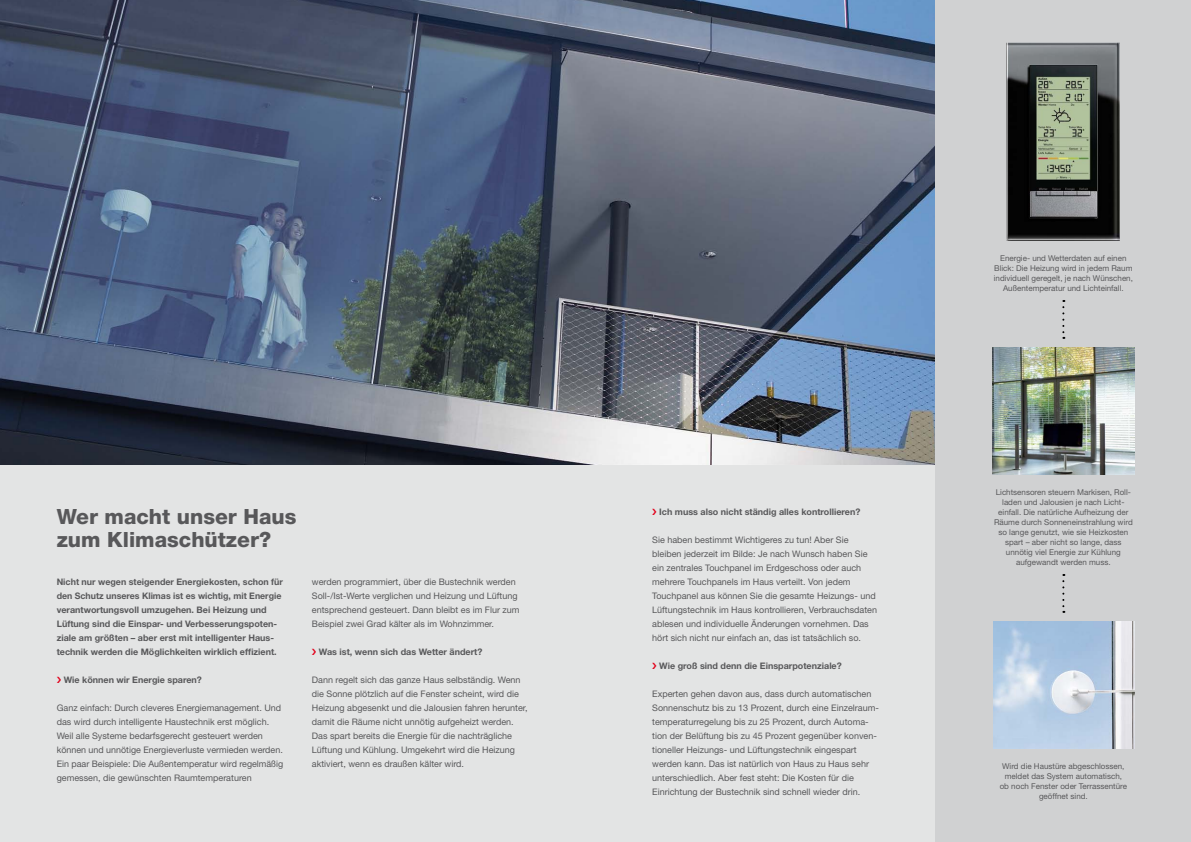
<style>
.page{position:relative;width:1191px;height:842px;background:#e3e4e4}
.page>*{position:absolute;margin:0;border:0;box-sizing:border-box;transform-origin:0 0}
.t1{font:800 21px/23px "Helvetica Neue";color:#58585a}
.t2{font:9px/14px "Helvetica Neue";color:#58585a}
.t3{font:700 9px/14px "Helvetica Neue";color:#58585a}
.t4{font:8px/10px "Helvetica Neue";color:#58585a;text-align:center}
</style>
<div class="page">
<img style="left:0;top:0;width:935px;height:465px">
<div style="left:935px;top:0;width:256px;height:842px;background:#d0d1d2"></div>
<img style="left:1006px;top:43px;width:114px;height:198px">
<img style="left:993px;top:621px;width:141px;height:128px">
<img style="left:992px;top:347px;width:142px;height:128px">
<svg style="left:1062px;top:300px;width:2px;height:39px"></svg>
<svg style="left:1062px;top:574px;width:2px;height:39px"></svg>
<h1 class="t1" style="left:57px;top:504px;width:241px">Wer macht unser Haus zum Klimaschützer?</h1>
<p class="t3" style="left:57px;top:574px;width:228px">Nicht nur wegen steigender Energiekosten, schon für den Schutz unseres Klimas ist es wichtig, mit Energie verantwortungsvoll umzugehen. Bei Heizung und Lüftung sind die Einspar- und Verbesserungspoten&shy;ziale am größten – aber erst mit intelligenter Haus&shy;technik werden die Möglichkeiten wirklich effizient.</p>
<p class="t3" style="left:64px;top:672px;width:140px">Wie können wir Energie sparen?</p>
<p class="t2" style="left:57px;top:700px;width:228px">Ganz einfach: Durch cleveres Energiemanagement. Und das wird durch intelligente Haustechnik erst möglich.<br>Weil alle Systeme bedarfsgerecht gesteuert werden können und unnötige Energieverluste vermieden werden.<br>Ein paar Beispiele: Die Außentemperatur wird regelmäßig gemessen, die gewünschten Raumtemperaturen</p>
<p class="t2" style="left:312px;top:574px;width:209px">werden programmiert, über die Bustechnik werden Soll-/Ist-Werte verglichen und Heizung und Lüftung entsprechend gesteuert. Dann bleibt es im Flur zum Beispiel zwei Grad kälter als im Wohnzimmer.</p>
<p class="t3" style="left:319px;top:644px;width:165px">Was ist, wenn sich das Wetter ändert?</p>
<p class="t2" style="left:312px;top:672px;width:217px">Dann regelt sich das ganze Haus selbständig. Wenn die Sonne plötzlich auf die Fenster scheint, wird die Heizung abgesenkt und die Jalousien fahren herunter, damit die Räume nicht unnötig aufgeheizt werden.<br>Das spart bereits die Energie für die nachträgliche Lüftung und Kühlung. Umgekehrt wird die Heizung aktiviert, wenn es draußen kälter wird.</p>
<p class="t3" style="left:659px;top:504px;width:203px">Ich muss also nicht ständig alles kontrollieren?</p>
<p class="t2" style="left:652px;top:532px;width:226px">Sie haben bestimmt Wichtigeres zu tun! Aber Sie bleiben jederzeit im Bilde: Je nach Wunsch haben Sie ein zentrales Touchpanel im Erdgeschoss oder auch mehrere Touchpanels im Haus verteilt. Von jedem Touchpanel aus können Sie die gesamte Heizungs- und Lüftungstechnik im Haus kontrollieren, Verbrauchsdaten ablesen und individuelle Änderungen vornehmen. Das hört sich nicht nur einfach an, das ist tatsächlich so.</p>
<p class="t3" style="left:659px;top:658px;width:184px">Wie groß sind denn die Einsparpotenziale?</p>
<p class="t2" style="left:652px;top:686px;width:228px">Experten gehen davon aus, dass durch automatischen Sonnenschutz bis zu 13 Prozent, durch eine Einzelraum&shy;temperaturregelung bis zu 25 Prozent, durch Automa&shy;tion der Belüftung bis zu 45 Prozent gegenüber konven&shy;tioneller Heizungs- und Lüftungstechnik eingespart werden kann. Das ist natürlich von Haus zu Haus sehr unterschiedlich. Aber fest steht: Die Kosten für die Einrichtung der Bustechnik sind schnell wieder drin.</p>
<p class="t4" style="left:993px;top:253px;width:141px">Energie- und Wetterdaten auf einen Blick: Die Heizung wird in jedem Raum individuell geregelt, je nach Wünschen, Außentemperatur und Lichteinfall.</p>
<p class="t4" style="left:994px;top:487px;width:140px">Lichtsensoren steuern Markisen, Roll&shy;laden und Jalousien je nach Licht&shy;einfall. Die natürliche Aufheizung der Räume durch Sonneneinstrahlung wird so lange genutzt, wie sie Heizkosten spart – aber nicht so lange, dass unnötig viel Energie zur Kühlung aufgewandt werden muss.</p>
<p class="t4" style="left:999px;top:761px;width:129px">Wird die Haustüre abgeschlossen, meldet das System automatisch, ob noch Fenster oder Terrassentüre geöffnet sind.</p>
</div>
